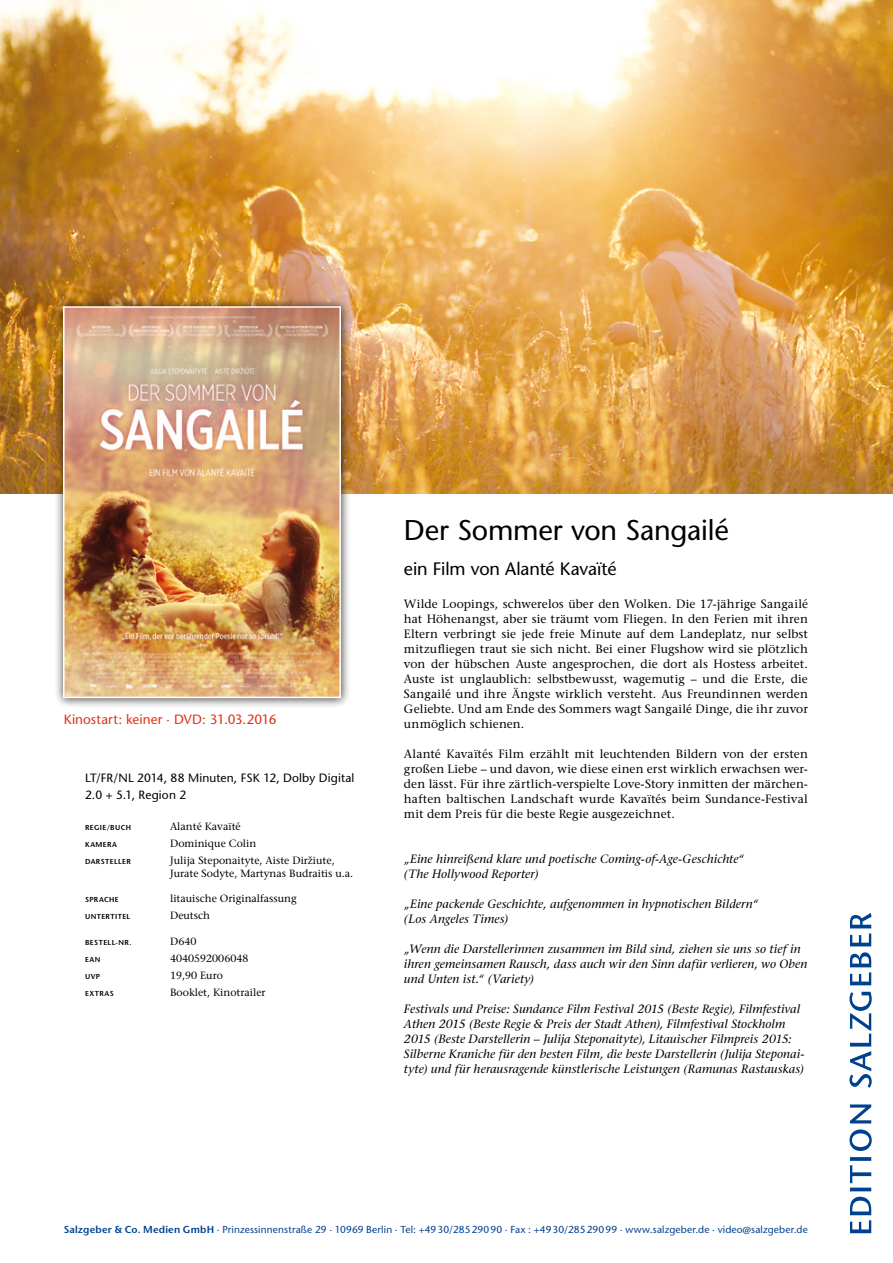
<style>
.page{position:relative;width:893px;height:1263px;background:#fff}
.page>*{position:absolute;margin:0;border:0;box-sizing:border-box;transform-origin:0 0}
.t1{font:500 28.5px "Stone Sans Std";letter-spacing:-.005em;color:#000}
.t2{font:500 18px "Stone Sans Std";letter-spacing:-.01em;color:#000}
.t3{font:500 13.5px "Stone Sans Std";letter-spacing:.005em;color:#dc3417}
.t4{font:500 12px/15px "Stone Serif Std";letter-spacing:.01em;color:#000;text-align:justify}
.t5{font:italic 500 12px/15px "Stone Serif Std";letter-spacing:.01em;color:#000}
.t6{font:500 12px/17px "Stone Sans Std";letter-spacing:.01em;color:#000}
.t7{font:500 10.5px/12.8px "Stone Serif Std";color:#000}
.t8{font:500 10.2px "Stone Sans Std";letter-spacing:.015em;color:#00418f}
.t9{font:600 7.2px "Stone Sans Std";letter-spacing:.055em;color:#000}
.s1{font-weight:600}
</style>
<div class="page">
<img style="left:0;top:0;width:893px;height:493px">
<div style="left:53px;top:296px;width:298px;height:412px;background:#000;opacity:.75"></div>
<img style="left:66px;top:309px;width:272px;height:386px">
<div style="left:63px;top:306px;width:278px;height:392px;border:2px solid #fff"></div>
<svg style="left:849px;top:913px;width:23px;height:320px"></svg>
<p class="t3" style="left:64px;top:712px;width:214px">Kinostart: keiner · DVD: 31.03.2016</p>
<p class="t6" style="left:85px;top:770px;width:271px">LT/FR/NL 2014, 88 Minuten, FSK 12, Dolby Digital<br>2.0 + 5.1, Region 2</p>
<p class="t9" style="left:85px;top:823px;width:48px">REGIE/BUCH</p>
<p class="t7" style="left:170px;top:820px;width:72px">Alanté Kavaïté</p>
<p class="t9" style="left:85px;top:840px;width:33px">KAMERA</p>
<p class="t7" style="left:170px;top:837px;width:88px">Dominique Colin</p>
<p class="t9" style="left:85px;top:857px;width:47px">DARSTELLER</p>
<p class="t7" style="left:170px;top:854px;width:185px">Julija Steponaityte, Aiste Diržiute,<br>Jurate Sodyte, Martynas Budraitis u.a.</p>
<p class="t9" style="left:85px;top:895px;width:35px">SPRACHE</p>
<p class="t7" style="left:170px;top:892px;width:128px">litauische Originalfassung</p>
<p class="t9" style="left:85px;top:912px;width:47px">UNTERTITEL</p>
<p class="t7" style="left:170px;top:909px;width:42px">Deutsch</p>
<p class="t9" style="left:85px;top:938px;width:48px">BESTELL-NR.</p>
<p class="t7" style="left:170px;top:935px;width:28px">D640</p>
<p class="t9" style="left:85px;top:955px;width:17px">EAN</p>
<p class="t7" style="left:170px;top:952px;width:80px">4040592006048</p>
<p class="t9" style="left:85px;top:972px;width:17px">UVP</p>
<p class="t7" style="left:170px;top:969px;width:54px">19,90 Euro</p>
<p class="t9" style="left:85px;top:989px;width:30px">EXTRAS</p>
<p class="t7" style="left:170px;top:986px;width:97px">Booklet, Kinotrailer</p>
<h1 class="t1" style="left:404px;top:513px;width:326px">Der Sommer von Sangailé</h1>
<h2 class="t2" style="left:404px;top:558px;width:214px">ein Film von Alanté Kavaïté</h2>
<p class="t4" style="left:404px;top:596px;width:405px">Wilde Loopings, schwerelos über den Wolken. Die 17-jährige Sangailé hat Höhenangst, aber sie träumt vom Fliegen. In den Ferien mit ihren Eltern verbringt sie jede freie Minute auf dem Landeplatz, nur selbst mitzufliegen traut sie sich nicht. Bei einer Flugshow wird sie plötzlich von der hübschen Auste angesprochen, die dort als Hostess arbeitet.<br>Auste ist unglaublich: selbstbewusst, wagemutig – und die Erste, die Sangailé und ihre Ängste wirklich versteht. Aus Freundinnen werden Geliebte. Und am Ende des Sommers wagt Sangailé Dinge, die ihr zuvor unmöglich schienen.</p>
<p class="t4" style="left:404px;top:746px;width:405px">Alanté Kavaïtés Film erzählt mit leuchtenden Bildern von der ersten großen Liebe – und davon, wie diese einen erst wirklich erwachsen wer&shy;den lässt. Für ihre zärtlich-verspielte Love-Story inmitten der märchen&shy;haften baltischen Landschaft wurde Kavaïtés beim Sundance-Festival mit dem Preis für die beste Regie ausgezeichnet.</p>
<p class="t5" style="left:404px;top:851px;width:342px">„Eine hinreißend klare und poetische Coming-of-Age-Geschichte“ (The Hollywood Reporter)</p>
<p class="t5" style="left:404px;top:896px;width:356px">„Eine packende Geschichte, aufgenommen in hypnotischen Bildern“ (Los Angeles Times)</p>
<p class="t5" style="left:404px;top:941px;width:405px">„Wenn die Darstellerinnen zusammen im Bild sind, ziehen sie uns so tief in ihren gemeinsamen Rausch, dass auch wir den Sinn dafür verlieren, wo Oben und Unten ist.“ (Variety)</p>
<p class="t5" style="left:404px;top:1001px;width:402px">Festivals und Preise: Sundance Film Festival 2015 (Beste Regie), Filmfestival Athen 2015 (Beste Regie &amp; Preis der Stadt Athen), Filmfestival Stockholm 2015 (Beste Darstellerin – Julija Steponaityte), Litauischer Filmpreis 2015:<br>Silberne Kraniche für den besten Film, die beste Darstellerin (Julija Steponai&shy;tyte) und für herausragende künstlerische Leistungen (Ramunas Rastauskas)</p>
<p class="t8" style="left:64px;top:1223px;width:746px"><span class="s1">Salzgeber &amp; Co. Medien GmbH</span> · Prinzessinnenstraße 29 · 10969 Berlin · Tel: +4930/28529090 · Fax : +4930/28529099 · www.salzgeber.de · video@salzgeber.de</p>
</div>
